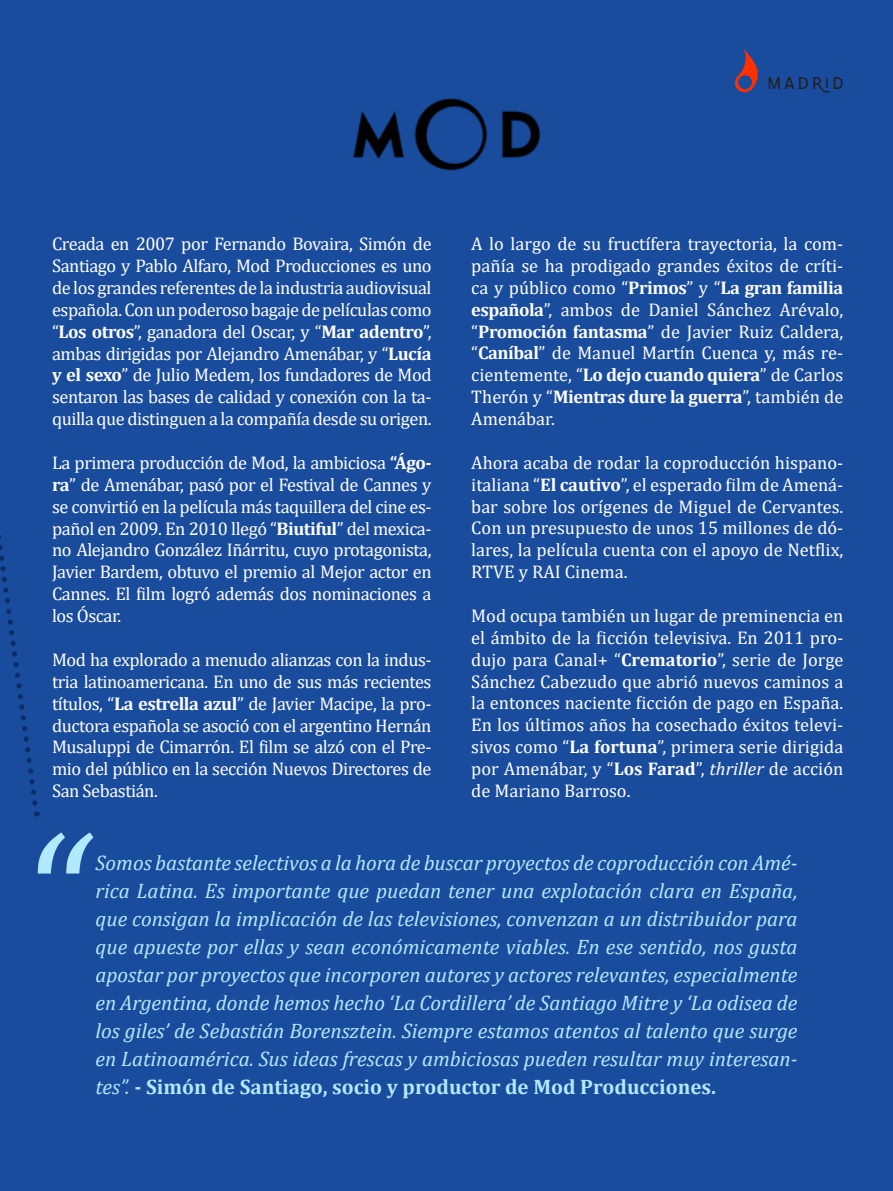
<style>
.page{position:relative;width:893px;height:1191px;background:#1a4c9e}
.page>*{position:absolute;margin:0;border:0;box-sizing:border-box;transform-origin:0 0}
.t1{font:italic 175px "Cambria";color:#b3e9ff}
.t2{font:italic 21px/28px "Cambria";color:#b3e9ff;text-align:justify}
.t3{font:18.38px/21.9px "Cambria";letter-spacing:-.025em;color:#fff;text-align:justify}
.t4{font:15.75px "Chulapa";letter-spacing:.19em;color:#231f20}
.s1{font-weight:700}
.s2{font-style:italic}
.s3{font-weight:700;font-style:normal}
</style>
<div class="page">
<svg style="left:735px;top:48px;width:23px;height:44px"></svg>
<img style="left:353px;top:98px;width:188px;height:73px">
<svg style="left:0;top:535px;width:40px;height:281px"></svg>
<p class="t4" style="left:767px;top:74px;width:77px">MADRID</p>
<p class="t3" style="left:52px;top:233px;width:381px">Creada en 2007 por Fernando Bovaira, Simón de Santiago y Pablo Alfaro, Mod Producciones es uno de los grandes referentes de la industria audiovisual española. Con un poderoso bagaje de películas como “<span class="s1">Los otros</span>”, ganadora del Oscar, y “<span class="s1">Mar adentro</span>”, ambas dirigidas por Alejandro Amenábar, y “<span class="s1">Lucía y el sexo</span>” de Julio Medem, los fundadores de Mod sentaron las bases de calidad y conexión con la ta&shy;quilla que distinguen a la compañía desde su origen.</p>
<p class="t3" style="left:52px;top:452px;width:381px">La primera producción de Mod, la ambiciosa <span class="s1">“Ágo&shy;ra</span>” de Amenábar, pasó por el Festival de Cannes y se convirtió en la película más taquillera del cine es&shy;pañol en 2009. En 2010 llegó “<span class="s1">Biutiful</span>” del mexica&shy;no Alejandro González Iñárritu, cuyo protagonista, Javier Bardem, obtuvo el premio al Mejor actor en Cannes. El film logró además dos nominaciones a los Óscar.</p>
<p class="t3" style="left:52px;top:648px;width:381px">Mod ha explorado a menudo alianzas con la indus&shy;tria latinoamericana. En uno de sus más recientes títulos, “<span class="s1">La estrella azul</span>” de Javier Macipe, la pro&shy;ductora española se asoció con el argentino Hernán Musaluppi de Cimarrón. El film se alzó con el Pre&shy;mio del público en la sección Nuevos Directores de San Sebastián.</p>
<p class="t3" style="left:471px;top:233px;width:374px">A lo largo de su fructífera trayectoria, la com&shy;pañía se ha prodigado grandes éxitos de críti&shy;ca y público como “<span class="s1">Primos</span>” y “<span class="s1">La gran familia española</span>”, ambos de Daniel Sánchez Arévalo, “<span class="s1">Promoción fantasma</span>” de Javier Ruiz Caldera, “<span class="s1">Caníbal</span>” de Manuel Martín Cuenca y, más re&shy;cientemente, “<span class="s1">Lo dejo cuando quiera</span>” de Carlos Therón y “<span class="s1">Mientras dure la guerra</span>”, también de Amenábar.</p>
<p class="t3" style="left:471px;top:451px;width:374px">Ahora acaba de rodar la coproducción hispano&shy;italiana “<span class="s1">El cautivo</span>”, el esperado film de Amená&shy;bar sobre los orígenes de Miguel de Cervantes.<br>Con un presupuesto de unos 15 millones de dó&shy;lares, la película cuenta con el apoyo de Netflix, RTVE y RAI Cinema.</p>
<p class="t3" style="left:471px;top:604px;width:374px">Mod ocupa también un lugar de preminencia en el ámbito de la ficción televisiva. En 2011 pro&shy;dujo para Canal+ “<span class="s1">Crematorio</span>”, serie de Jorge Sánchez Cabezudo que abrió nuevos caminos a la entonces naciente ficción de pago en España.<br>En los últimos años ha cosechado éxitos televi&shy;sivos como “<span class="s1">La fortuna</span>”, primera serie dirigida por Amenábar, y “<span class="s1">Los Farad</span>”, <span class="s2">thriller</span> de acción de Mariano Barroso.</p>
<h1 class="t1" style="left:18px;top:773px;width:66px">“</h1>
<p class="t2" style="left:95px;top:848px;width:703px">Somos bastante selectivos a la hora de buscar proyectos de coproducción con Amé&shy;rica Latina. Es importante que puedan tener una explotación clara en España, que consigan la implicación de las televisiones, convenzan a un distribuidor para que apueste por ellas y sean económicamente viables. En ese sentido, nos gusta apostar por proyectos que incorporen autores y actores relevantes, especialmente en Argentina, donde hemos hecho ‘La Cordillera’ de Santiago Mitre y ‘La odisea de los giles’ de Sebastián Borensztein. Siempre estamos atentos al talento que surge en Latinoamérica. Sus ideas frescas y ambiciosas pueden resultar muy interesan&shy;tes”. <span class="s3">- Simón de Santiago, socio y productor de Mod Producciones.</span></p>
</div>
